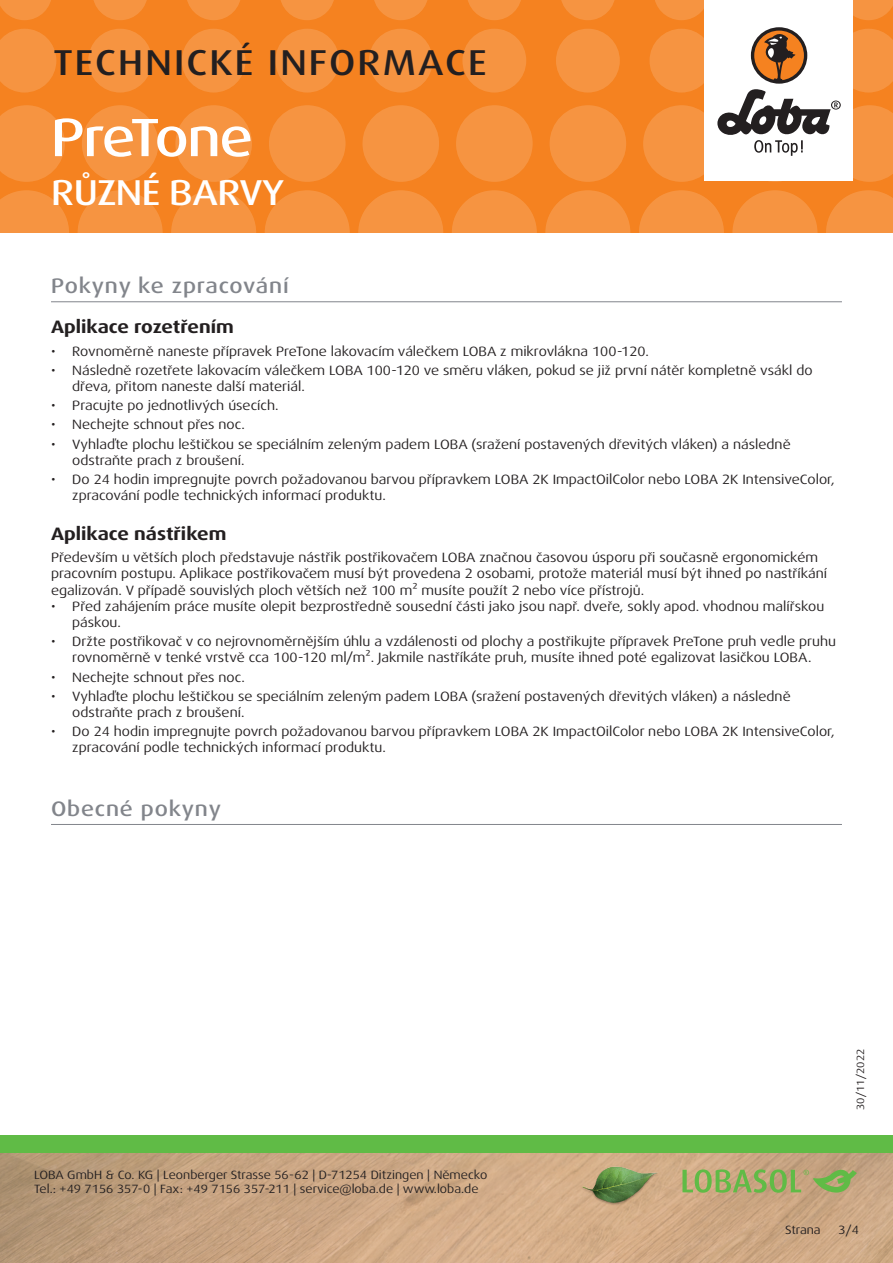
<style>
.page{position:relative;width:893px;height:1263px;background:#fff}
.page>*{position:absolute;margin:0;border:0;box-sizing:border-box;transform-origin:0 0}
.t1{font:500 expanded 54px "Dax Pro";letter-spacing:-.035em;color:#fff}
.t2{font:500 expanded 36px "Dax Pro";letter-spacing:.06em;color:#231f20}
.t3{font:500 expanded 36px "Dax Pro";letter-spacing:-.015em;color:#fff}
.Titel_grau{font:500 expanded 21px "Dax Pro";letter-spacing:.04em;color:#82858b}
.t4{font:700 expanded 18px "Dax Pro";color:#231f20}
.Text{font:expanded 13.5px/16.2px "Dax Pro";color:#231f20}
.t5{font:expanded 12px/14.4px "Dax Pro";color:#231f20}
.t6{font:expanded 10.5px "Dax Pro";color:#231f20}
</style>
<div class="page">
<div style="left:0;top:0;width:893px;height:233px;background:#f58220"></div>
<svg style="left:0;top:190px;width:69px;height:43px"></svg>
<svg style="left:78px;top:190px;width:85px;height:85px;fill:#f69441"></svg>
<svg style="left:171px;top:190px;width:85px;height:85px;fill:#f69441"></svg>
<svg style="left:265px;top:190px;width:85px;height:85px;fill:#f69441"></svg>
<svg style="left:358px;top:190px;width:85px;height:85px;fill:#f69441"></svg>
<svg style="left:545px;top:190px;width:85px;height:85px;fill:#f69441"></svg>
<svg style="left:452px;top:190px;width:85px;height:85px;fill:#f69441"></svg>
<svg style="left:732px;top:190px;width:85px;height:85px;fill:#f69441"></svg>
<svg style="left:639px;top:190px;width:85px;height:85px;fill:#f69441"></svg>
<svg style="left:826px;top:190px;width:67px;height:43px"></svg>
<svg style="left:0;top:105px;width:65px;height:77px"></svg>
<svg style="left:82px;top:105px;width:76px;height:77px"></svg>
<svg style="left:175px;top:105px;width:77px;height:77px"></svg>
<svg style="left:269px;top:105px;width:76px;height:77px"></svg>
<svg style="left:456px;top:105px;width:77px;height:77px"></svg>
<svg style="left:362px;top:105px;width:77px;height:77px"></svg>
<svg style="left:550px;top:105px;width:76px;height:77px"></svg>
<svg style="left:0;top:29px;width:56px;height:63px"></svg>
<svg style="left:182px;top:29px;width:64px;height:63px"></svg>
<svg style="left:88px;top:29px;width:64px;height:63px"></svg>
<svg style="left:275px;top:29px;width:64px;height:63px"></svg>
<svg style="left:462px;top:29px;width:64px;height:63px"></svg>
<svg style="left:369px;top:29px;width:64px;height:63px"></svg>
<svg style="left:556px;top:29px;width:64px;height:63px"></svg>
<svg style="left:0;top:0;width:51px;height:20px"></svg>
<svg style="left:187px;top:0;width:53px;height:20px"></svg>
<svg style="left:468px;top:0;width:53px;height:20px"></svg>
<svg style="left:655px;top:0;width:49px;height:20px"></svg>
<svg style="left:93px;top:0;width:54px;height:20px"></svg>
<svg style="left:374px;top:0;width:54px;height:20px"></svg>
<svg style="left:281px;top:0;width:53px;height:20px"></svg>
<svg style="left:561px;top:0;width:54px;height:20px"></svg>
<svg style="left:853px;top:0;width:40px;height:20px"></svg>
<img style="left:0;top:1152px;width:893px;height:111px">
<div style="left:0;top:1135px;width:893px;height:17px;background:#60bb46"></div>
<div style="left:704px;top:0;width:149px;height:181px;background:#fff"></div>
<svg style="left:643px;top:29px;width:250px;height:153px"></svg>
<img style="left:578px;top:1161px;width:82px;height:81px">
<svg style="left:682px;top:1169px;width:175px;height:24px;background:#9fac69"></svg>
<hr style="left:51px;top:824px;width:791px;height:1px;background:#82858b">
<hr style="left:51px;top:301px;width:791px;height:1px;background:#82858b">
<h2 class="t2" style="left:53px;top:40px;width:435px">TECHNICKÉ INFORMACE</h2>
<p class="t1" style="left:51px;top:103px;width:203px">PreTone</p>
<h2 class="t3" style="left:51px;top:169px;width:235px">RŮZNÉ BARVY</h2>
<p class="Titel_grau" style="left:51px;top:272px;width:239px">Pokyny ke zpracování</p>
<p class="t4" style="left:51px;top:315px;width:184px">Aplikace rozetřením</p>
<p class="Text" style="left:51px;top:343px;width:599px">• Rovnoměrně naneste přípravek PreTone lakovacím válečkem LOBA z mikrovlákna 100-120.</p>
<p class="Text" style="left:72px;top:362px;width:742px;text-indent:-21px">• Následně rozetřete lakovacím válečkem LOBA 100-120 ve směru vláken, pokud se již první nátěr kompletně vsákl do dřeva, přitom naneste další materiál.</p>
<p class="Text" style="left:51px;top:398px;width:229px">• Pracujte po jednotlivých úsecích.</p>
<p class="Text" style="left:51px;top:417px;width:195px">• Nechejte schnout přes noc.</p>
<p class="Text" style="left:72px;top:436px;width:720px;text-indent:-21px">• Vyhlaďte plochu leštičkou se speciálním zeleným padem LOBA (sražení postavených dřevitých vláken) a následně odstraňte prach z broušení.</p>
<p class="Text" style="left:72px;top:471px;width:764px;text-indent:-21px">• Do 24 hodin impregnujte povrch požadovanou barvou přípravkem LOBA 2K ImpactOilColor nebo LOBA 2K IntensiveColor, zpracování podle technických informací produktu.</p>
<p class="t4" style="left:51px;top:522px;width:177px">Aplikace nástřikem</p>
<p class="Text" style="left:51px;top:549px;width:777px">Především u větších ploch představuje nástřik postřikovačem LOBA značnou časovou úsporu při současně ergonomickém pracovním postupu. Aplikace postřikovačem musí být provedena 2 osobami, protože materiál musí být ihned po nastříkání egalizován. V případě souvislých ploch větších než 100 m² musíte použít 2 nebo více přístrojů.</p>
<p class="Text" style="left:72px;top:598px;width:753px;text-indent:-21px">• Před zahájením práce musíte olepit bezprostředně sousední části jako jsou např. dveře, sokly apod. vhodnou malířskou páskou.</p>
<p class="Text" style="left:51px;top:633px;width:786px;text-align:center">• Držte postřikovač v co nejrovnoměrnějším úhlu a vzdálenosti od plochy a postřikujte přípravek PreTone pruh vedle pruhu rovnoměrně v tenké vrstvě cca 100-120 ml/m². Jakmile nastříkáte pruh, musíte ihned poté egalizovat lasičkou LOBA.</p>
<p class="Text" style="left:51px;top:669px;width:195px">• Nechejte schnout přes noc.</p>
<p class="Text" style="left:72px;top:688px;width:720px;text-indent:-21px">• Vyhlaďte plochu leštičkou se speciálním zeleným padem LOBA (sražení postavených dřevitých vláken) a následně odstraňte prach z broušení.</p>
<p class="Text" style="left:72px;top:723px;width:764px;text-indent:-21px">• Do 24 hodin impregnujte povrch požadovanou barvou přípravkem LOBA 2K ImpactOilColor nebo LOBA 2K IntensiveColor, zpracování podle technických informací produktu.</p>
<p class="Titel_grau" style="left:51px;top:795px;width:171px">Obecné pokyny</p>
<p class="t5" style="left:34px;top:1167px;width:455px">LOBA GmbH &amp; Co. KG | Leonberger Strasse 56-62 | D-71254 Ditzingen | Německo<br>Tel.: +49 7156 357-0 | Fax: +49 7156 357-211 | service@loba.de | www.loba.de</p>
<p class="t6" style="left:854px;top:1110px;width:63px;rotate:-90deg">30/11/2022</p>
<p class="t5" style="left:785px;top:1223px;width:37px">Strana</p>
<p class="t5" style="left:838px;top:1223px;width:22px">3/4</p>
</div>
